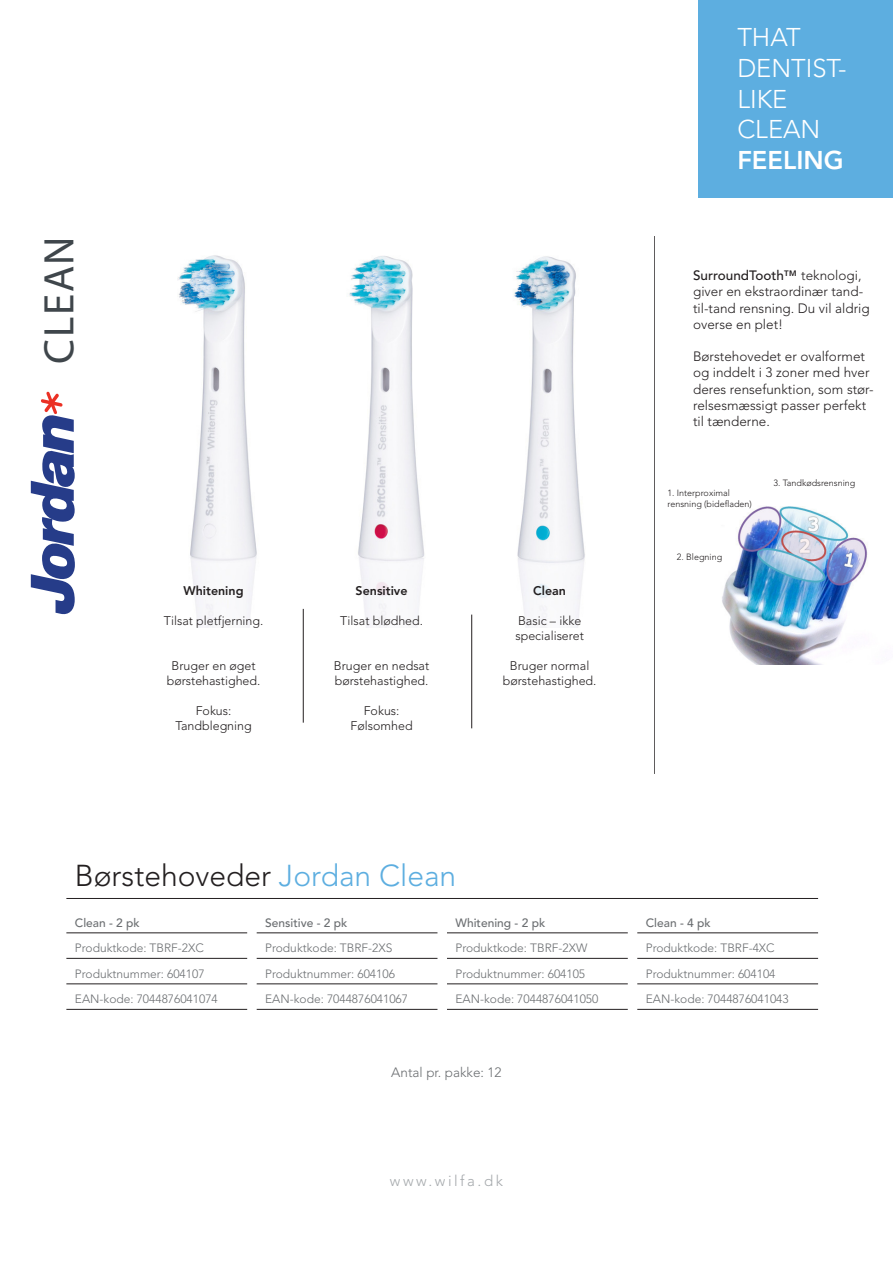
<style>
.page{position:relative;width:893px;height:1263px;background:#fff}
.page>*{position:absolute;margin:0;border:0;box-sizing:border-box;transform-origin:0 0}
.t1{font:42.9px "Myriad Pro";letter-spacing:.04em;color:#3f464b}
.t2{font:300 30px "Avenir LT Std";color:#231f20}
.t3{font:300 25.5px/30.6px "Avenir LT Std";color:#fff}
.t4{font:800 25.5px "Avenir LT Std";color:#fff}
.t5{font:300 15px "Avenir LT Std";letter-spacing:.17em;color:#a5a9ac}
.t6{font:300 13.5px/16.2px "Avenir LT Std";color:#231f20}
.t7{font:300 13.5px "Avenir LT Std";color:#6b6e71}
.t8{font:300 12.45px/15px "Avenir LT Std";color:#231f20;text-align:center}
.t9{font:800 12.45px "Avenir LT Std";color:#231f20}
.t10{font:300 12px/25.5px "Avenir LT Std";color:#6b6e71}
.t11{font:500 12px "Avenir LT Std";color:#6b6e71}
.t12{font:300 9px/10.8px "Avenir LT Std";color:#231f20}
.s1{font-weight:500}
.s2{color:#5daee0}
</style>
<div class="page">
<svg style="left:31px;top:391px;width:44px;height:224px"></svg>
<div style="left:698px;top:0;width:195px;height:198px;background:#5daee0"></div>
<img style="left:722px;top:506px;width:145px;height:159px">
<hr style="left:66px;top:898px;width:752px;height:1px;background:#231f20">
<hr style="left:66px;top:932px;width:181px;height:1px;background:#231f20">
<hr style="left:66px;top:958px;width:181px;height:1px;background:#231f20">
<hr style="left:66px;top:983px;width:181px;height:1px;background:#231f20">
<hr style="left:66px;top:1009px;width:181px;height:1px;background:#231f20">
<hr style="left:257px;top:932px;width:180px;height:1px;background:#231f20">
<hr style="left:257px;top:958px;width:180px;height:1px;background:#231f20">
<hr style="left:257px;top:983px;width:180px;height:1px;background:#231f20">
<hr style="left:257px;top:1009px;width:180px;height:1px;background:#231f20">
<hr style="left:447px;top:932px;width:181px;height:1px;background:#231f20">
<hr style="left:447px;top:958px;width:181px;height:1px;background:#231f20">
<hr style="left:447px;top:983px;width:181px;height:1px;background:#231f20">
<hr style="left:447px;top:1009px;width:181px;height:1px;background:#231f20">
<hr style="left:637px;top:932px;width:181px;height:1px;background:#231f20">
<hr style="left:637px;top:958px;width:181px;height:1px;background:#231f20">
<hr style="left:637px;top:983px;width:181px;height:1px;background:#231f20">
<hr style="left:637px;top:1009px;width:181px;height:1px;background:#231f20">
<img style="left:178px;top:255px;width:407px;height:373px">
<hr style="left:303px;top:609px;width:1px;height:114px;background:#231f20">
<hr style="left:471px;top:615px;width:1px;height:113px;background:#231f20">
<hr style="left:654px;top:236px;width:1px;height:538px;background:#231f20">
<div style="left:677px;top:554px;width:58px;height:11px;background:#fff"></div>
<h1 class="t1" style="left:33px;top:364px;width:129px;rotate:-90deg">CLEAN</h1>
<p class="t9" style="left:184px;top:586px;width:61px">Whitening</p>
<p class="t8" style="left:164px;top:615px;width:101px">Tilsat pletfjerning.</p>
<p class="t8" style="left:167px;top:659px;width:95px">Bruger en øget børstehastighed.</p>
<p class="t8" style="left:175px;top:704px;width:78px">Fokus:<br>Tandblegning</p>
<p class="t9" style="left:356px;top:586px;width:53px">Sensitive</p>
<p class="t8" style="left:340px;top:615px;width:84px">Tilsat blødhed.</p>
<p class="t8" style="left:334px;top:659px;width:97px;text-align:left">Bruger en nedsat børstehastighed.</p>
<p class="t8" style="left:351px;top:704px;width:64px">Fokus:<br>Følsomhed</p>
<p class="t9" style="left:533px;top:586px;width:34px">Clean</p>
<p class="t8" style="left:515px;top:615px;width:70px;text-align:left">Basic – ikke specialiseret</p>
<p class="t8" style="left:503px;top:659px;width:95px">Bruger normal børstehastighed.</p>
<h3 class="t3" style="left:737px;top:25px;width:111px">THAT<br>DENTIST-<br>LIKE<br>CLEAN</h3>
<h3 class="t4" style="left:737px;top:149px;width:108px">FEELING</h3>
<p class="t6" style="left:693px;top:269px;width:178px"><span class="s1">SurroundTooth™</span> teknologi, giver en ekstraordinær tand&shy;til-tand rensning. Du vil aldrig overse en plet!</p>
<p class="t6" style="left:693px;top:350px;width:182px">Børstehovedet er ovalformet og inddelt i 3 zoner med hver deres rensefunktion, som stør&shy;relsesmæssigt passer perfekt til tænderne.</p>
<p class="t12" style="left:668px;top:488px;width:86px">1. Interproximal rensning (bideladen)</p>
<p class="t12" style="left:677px;top:553px;width:47px">2. Blegning</p>
<p class="t12" style="left:773px;top:478px;width:84px">3. Tandkødsrensning</p>
<h2 class="t2" style="left:75px;top:863px;width:383px">Børstehoveder <span class="s2">Jordan Clean</span></h2>
<p class="t11" style="left:75px;top:918px;width:66px">Clean - 2 pk</p>
<p class="t10" style="left:75px;top:936px;width:144px">Produktkode: TBRF-2XC<br>Produktnummer: 604107<br>EAN-kode: 7044876041074</p>
<p class="t11" style="left:265px;top:918px;width:84px">Sensitive - 2 pk</p>
<p class="t10" style="left:265px;top:936px;width:144px">Produktkode: TBRF-2XS<br>Produktnummer: 604106<br>EAN-kode: 7044876041067</p>
<p class="t11" style="left:455px;top:918px;width:91px">Whitening - 2 pk</p>
<p class="t10" style="left:455px;top:936px;width:144px">Produktkode: TBRF-2XW<br>Produktnummer: 604105<br>EAN-kode: 7044876041050</p>
<p class="t7" style="left:391px;top:1067px;width:112px">Antal pr. pakke: 12</p>
<p class="t5" style="left:390px;top:1175px;width:115px">www.wilfa.dk</p>
<p class="t11" style="left:646px;top:918px;width:66px">Clean - 4 pk</p>
<p class="t10" style="left:646px;top:936px;width:144px">Produktkode: TBRF-4XC<br>Produktnummer: 604104<br>EAN-kode: 7044876041043</p>
</div>
